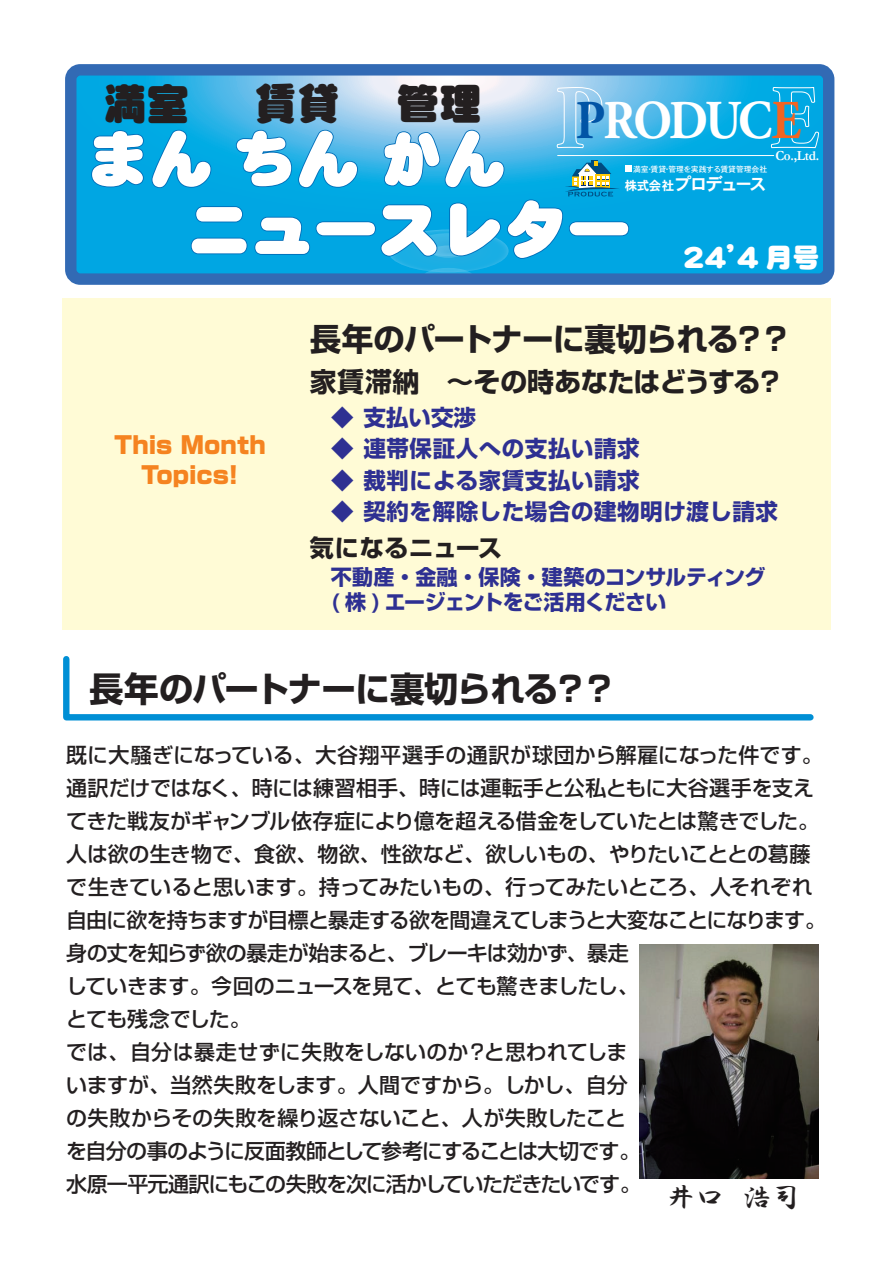
<style>
.page{position:relative;width:893px;height:1263px;background:#fff}
.page>*{position:absolute;margin:0;border:0;box-sizing:border-box;transform-origin:0 0}
.t1{font:63.3px "DF Maru Gothic SU WINP RKSJ H";color:#fff}
.t2{font:62.85px "DF Maru Gothic SU WINP RKSJ H";color:#fff}
.t3{font:700 54.6px "Adobe Garamond Pro";letter-spacing:-.055em;color:#fff;scale:.9 1}
.t4{font:42.6px "DF Maru Gothic SU WINP RKSJ H";color:#231f20}
.t5{font:700 34.5px "Shin Go Pro";letter-spacing:-.02em;color:#231f20}
.t6{font:700 31.5px "Shin Go Pro";letter-spacing:-.02em;color:#231f20}
.t7{font:28.5px "HGP Gyoshotai";color:#231f20}
.t8{font:700 27px "Shin Go Pro";letter-spacing:-.02em;color:#231f20}
.t9{font:27px "DF Maru Gothic UB WINP RKSJ H";color:#fff}
.t10{font:700 24px "Shin Go Pro";letter-spacing:.03em;color:#231f20}
.t11{font:900 23.85px/30px "Shin Go Pro";letter-spacing:-.005em;color:#f58320;text-align:center}
.t12{font:700 22.5px "Shin Go Pro";letter-spacing:.025em;color:#2e3092}
.t13{font:500 21px/33px "Shin Go Pro";letter-spacing:-.025em;color:#231f20}
.t14{font:700 21px/25.5px "Shin Go Pro";letter-spacing:-.025em;color:#2e3092}
.t15{font:17.1px "DFHS Gothic W7 WINP RKSJ H";letter-spacing:-.13em;color:#fff}
.t16{font:700 13.95px "Garamond";color:#fff;scale:.94 1}
.t17{font:7.95px "DFHS Gothic W5 WINP RKSJ H";letter-spacing:-.02em;color:#fff}
.s1{color:#0154a6}
.s2{color:#f36421}
.s3{font-size:12.6px}
</style>
<div class="page">
<div style="left:77px;top:236px;width:745px;height:37px;background:#00a6e3"></div>
<svg style="left:77px;top:76px;width:745px;height:160px;background:#1eafe5"></svg>
<div style="left:388px;top:229px;width:121px;height:43px;background:#1baee4;border-radius:50%"></div>
<svg style="left:423px;top:268px;width:50px;height:5px"></svg>
<svg style="left:90px;top:129px;width:55px;height:59px;background:#009cdb"></svg>
<svg style="left:771px;top:87px;width:48px;height:61px;background:#1eb2e6"></svg>
<hr style="left:558px;top:155px;width:216px;height:1px;background:#fff">
<svg style="left:151px;top:87px;width:479px;height:173px;background:#35b0e3"></svg>
<div style="left:625px;top:165px;width:7px;height:7px;background:#fff"></div>
<div style="left:65px;top:64px;width:769px;height:221px;border:11px solid #326ab4;border-radius:10px"></div>
<img style="left:639px;top:944px;width:179px;height:235px">
<div style="left:62px;top:298px;width:768px;height:331px;background:#fffbd6"></div>
<svg style="left:63px;top:656px;width:751px;height:65px"></svg>
<h3 class="t4" style="left:104px;top:83px;width:379px">満室　賃貸　 管理</h3>
<h3 class="t3" style="left:576px;top:89px;width:251px"><span class="s1">P</span>RODUC<span class="s2">E</span></h3>
<p class="t17" style="left:633px;top:165px;width:135px">満室･賃貸･管理を実践する賃貸管理会社</p>
<p class="t15" style="left:625px;top:175px;width:143px"><span class="s3">株式会社</span>プロデュース</p>
<h2 class="t2" style="left:87px;top:128px;width:420px">まん ちん かん</h2>
<h1 class="t1" style="left:188px;top:198px;width:445px">ニュースレター</h1>
<p class="t16" style="left:775px;top:147px;width:48px">Co.,Ltd.</p>
<p class="t9" style="left:683px;top:244px;width:138px">24’4 月号</p>
<p class="t11" style="left:114px;top:428px;width:153px">This Month<br>Topics!</p>
<h3 class="t6" style="left:310px;top:314px;width:484px">長年のパートナーに裏切られる？？</h3>
<p class="t8" style="left:310px;top:360px;width:475px">家賃滞納　～その時あなたはどうする？</p>
<p class="t12" style="left:331px;top:399px;width:146px">◆ 支払い交渉</p>
<p class="t12" style="left:331px;top:431px;width:310px">◆ 連帯保証人への支払い請求</p>
<p class="t12" style="left:331px;top:462px;width:310px">◆ 裁判による家賃支払い請求</p>
<p class="t12" style="left:331px;top:494px;width:448px">◆ 契約を解除した場合の建物明け渡し請求</p>
<p class="t10" style="left:310px;top:529px;width:194px">気になるニュース</p>
<p class="t14" style="left:310px;top:562px;width:457px">　不動産・金融・保険・建築のコンサルティング　( 株 ) エージェントをご活用ください</p>
<h3 class="t5" style="left:89px;top:662px;width:529px">長年のパートナーに裏切られる？？</h3>
<p class="t13" style="left:66px;top:736px;width:761px">既に大騒ぎになっている、大谷翔平選手の通訳が球団から解雇になった件です。通訳だけではなく、時には練習相手、時には運転手と公私ともに大谷選手を支えてきた戦友がギャンブル依存症により億を超える借金をしていたとは驚きでした。人は欲の生き物で、食欲、物欲、性欲など、欲しいもの、やりたいこととの葛藤で生きていると思います。持ってみたいもの、行ってみたいところ、人それぞれ自由に欲を持ちますが目標と暴走する欲を間違えてしまうと大変なことになります。身の丈を知らず欲の暴走が始まると、ブレーキは効かず、暴走<br>していきます。今回のニュースを見て、とても驚きましたし、<br>とても残念でした。<br>では、自分は暴走せずに失敗をしないのか？と思われてしま<br>いますが、当然失敗をします。人間ですから。しかし、自分<br>の失敗からその失敗を繰り返さないこと、人が失敗したこと<br>を自分の事のように反面教師として参考にすることは大切です。<br>水原一平元通訳にもこの失敗を次に活かしていただきたいです。</p>
<h3 class="t7" style="left:666px;top:1183px;width:135px">井口　浩司</h3>
</div>
